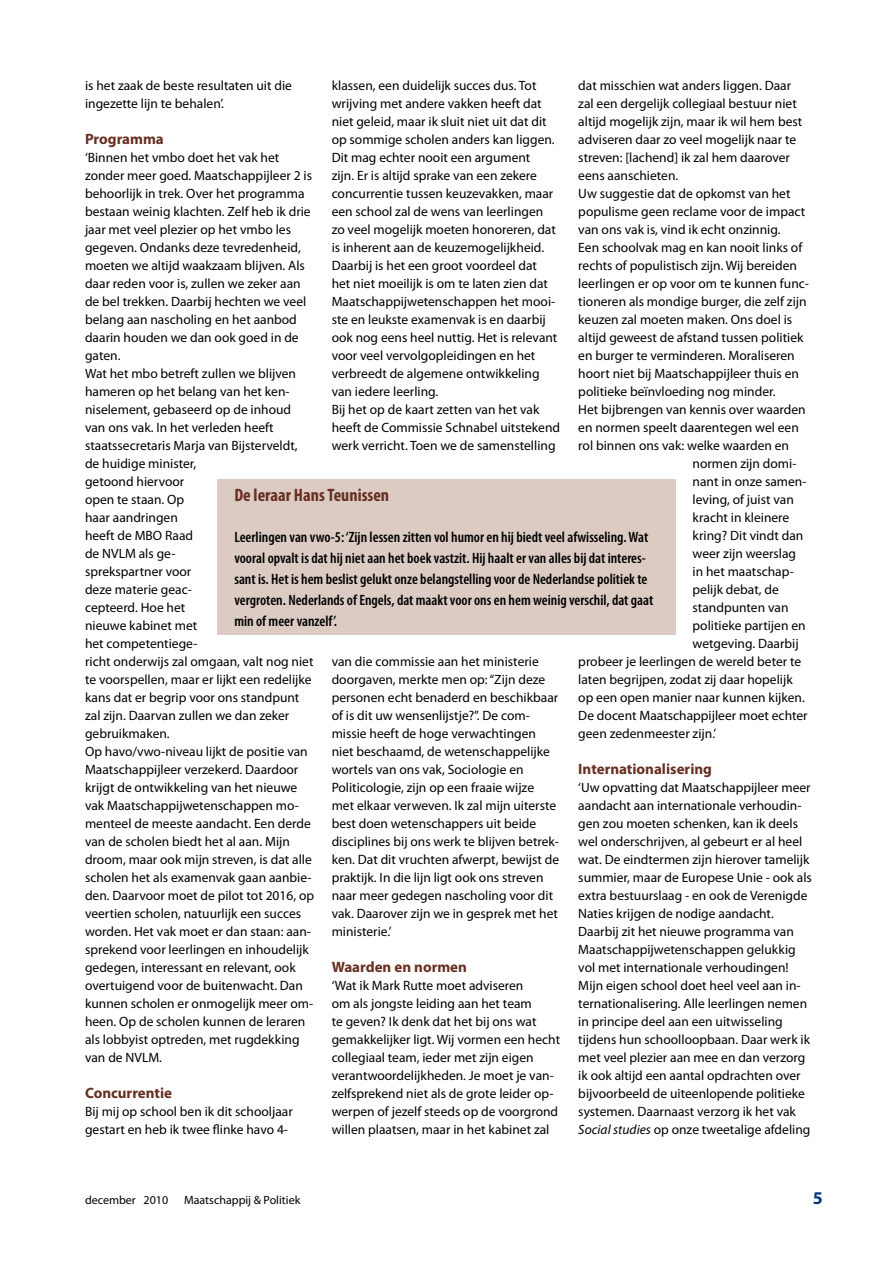
<style>
.page{position:relative;width:893px;height:1263px;background:#fff}
.page>*{position:absolute;margin:0;border:0;box-sizing:border-box;transform-origin:0 0}
.t1{font:700 condensed 18px "Myriad Pro";color:#672f21}
.t2{font:700 18px "Myriad Pro";color:#003882}
.t3{font:600 condensed 15px/21px "Myriad Pro";color:#000}
.t4{font:700 15px "Myriad Pro";color:#672f21}
.t5{font:13.5px/18px "Myriad Pro";color:#000}
.t6{font:12px "Myriad Pro";color:#000}
.s1{font-style:italic}
</style>
<div class="page">
<div style="left:217px;top:479px;width:459px;height:155px;background:#dbcbc2"></div>
<p class="t5" style="left:85px;top:76px;width:208px">is het zaak de beste resultaten uit die ingezette lijn te behalen’.</p>
<p class="t4" style="left:85px;top:129px;width:80px">Programma</p>
<p class="t5" style="left:85px;top:148px;width:231px">‘Binnen het vmbo doet het vak het zonder meer goed. Maatschappijleer 2 is behoorlijk in trek. Over het programma bestaan weinig klachten. Zelf heb ik drie jaar met veel plezier op het vmbo les gegeven. Ondanks deze tevredenheid, moeten we altijd waakzaam blijven. Als daar reden voor is, zullen we zeker aan de bel trekken. Daarbij hechten we veel belang aan nascholing en het aanbod daarin houden we dan ook goed in de gaten.<br>Wat het mbo betreft zullen we blijven hameren op het belang van het ken&shy;niselement, gebaseerd op de inhoud van ons vak. In het verleden heeft staatssecretaris Marja van Bijsterveldt, de huidige minister,<br>getoond hiervoor<br>open te staan. Op<br>haar aandringen<br>heeft de MBO Raad<br>de NVLM als ge-<br>sprekspartner voor<br>deze materie geac-<br>cepteerd. Hoe het<br>nieuwe kabinet met<br>het competentiege-<br>richt onderwijs zal omgaan, valt nog niet te voorspellen, maar er lijkt een redelijke kans dat er begrip voor ons standpunt zal zijn. Daarvan zullen we dan zeker gebruikmaken.<br>Op havo/vwo-niveau lijkt de positie van<br>Maatschappijleer verzekerd. Daardoor krijgt de ontwikkeling van het nieuwe vak Maatschappijwetenschappen mo&shy;menteel de meeste aandacht. Een derde van de scholen biedt het al aan. Mijn droom, maar ook mijn streven, is dat alle scholen het als examenvak gaan aanbie&shy;den. Daarvoor moet de pilot tot 2016, op veertien scholen, natuurlijk een succes worden. Het vak moet er dan staan: aan&shy;sprekend voor leerlingen en inhoudelijk gedegen, interessant en relevant, ook overtuigend voor de buitenwacht. Dan kunnen scholen er onmogelijk meer om&shy;heen. Op de scholen kunnen de leraren als lobbyist optreden, met rugdekking van de NVLM.</p>
<p class="t4" style="left:85px;top:1083px;width:89px">Concurrentie</p>
<p class="t5" style="left:85px;top:1102px;width:209px">Bij mij op school ben ik dit schooljaar gestart en heb ik twee flinke havo 4-</p>
<p class="t5" style="left:578px;top:76px;width:214px">dat misschien wat anders liggen. Daar</p>
<p class="t5" style="left:578px;top:94px;width:220px">zal een dergelijk collegiaal bestuur niet</p>
<p class="t5" style="left:578px;top:112px;width:225px">altijd mogelijk zijn, maar ik wil hem best</p>
<p class="t5" style="left:578px;top:130px;width:219px">adviseren daar zo veel mogelijk naar te</p>
<p class="t5" style="left:578px;top:148px;width:213px">streven: [lachend] ik zal hem daarover</p>
<p class="t5" style="left:578px;top:166px;width:101px">eens aanschieten.</p>
<p class="t5" style="left:578px;top:184px;width:214px">Uw suggestie dat de opkomst van het</p>
<p class="t5" style="left:578px;top:202px;width:228px">populisme geen reclame voor de impact</p>
<p class="t5" style="left:578px;top:220px;width:204px">van ons vak is, vind ik echt onzinnig.</p>
<p class="t5" style="left:578px;top:238px;width:226px">Een schoolvak mag en kan nooit links of</p>
<p class="t5" style="left:578px;top:256px;width:220px">rechts of populistisch zijn. Wij bereiden</p>
<p class="t5" style="left:578px;top:274px;width:232px">leerlingen er op voor om te kunnen func-</p>
<p class="t5" style="left:578px;top:292px;width:230px">tioneren als mondige burger, die zelf zijn</p>
<p class="t5" style="left:578px;top:310px;width:215px">keuzen zal moeten maken. Ons doel is</p>
<p class="t5" style="left:578px;top:328px;width:227px">altijd geweest de afstand tussen politiek</p>
<p class="t5" style="left:578px;top:346px;width:218px">en burger te verminderen. Moraliseren</p>
<p class="t5" style="left:578px;top:364px;width:222px">hoort niet bij Maatschappijleer thuis en</p>
<p class="t5" style="left:578px;top:382px;width:199px">politieke beïnvloeding nog minder.</p>
<p class="t5" style="left:578px;top:400px;width:229px">Het bijbrengen van kennis over waarden</p>
<p class="t5" style="left:578px;top:418px;width:222px">en normen speelt daarentegen wel een</p>
<p class="t5" style="left:578px;top:436px;width:212px">rol binnen ons vak: welke waarden en</p>
<p class="t5" style="left:693px;top:454px;width:105px">normen zijn domi-</p>
<p class="t5" style="left:693px;top:472px;width:116px">nant in onze samen-</p>
<p class="t5" style="left:693px;top:490px;width:103px">leving, of juist van</p>
<p class="t5" style="left:693px;top:508px;width:98px">kracht in kleinere</p>
<p class="t5" style="left:693px;top:526px;width:112px">kring? Dit vindt dan</p>
<p class="t5" style="left:693px;top:544px;width:105px">weer zijn weerslag</p>
<p class="t5" style="left:693px;top:562px;width:103px">in het maatschap-</p>
<p class="t5" style="left:693px;top:580px;width:88px">pelijk debat, de</p>
<p class="t5" style="left:693px;top:598px;width:97px">standpunten van</p>
<p class="t5" style="left:693px;top:616px;width:114px">politieke partijen en</p>
<p class="t5" style="left:693px;top:634px;width:108px">wetgeving. Daarbij</p>
<p class="t5" style="left:578px;top:652px;width:224px">probeer je leerlingen de wereld beter te</p>
<p class="t5" style="left:578px;top:670px;width:216px">laten begrijpen, zodat zij daar hopelijk</p>
<p class="t5" style="left:578px;top:688px;width:228px">op een open manier naar kunnen kijken.</p>
<p class="t5" style="left:578px;top:706px;width:231px">De docent Maatschappijleer moet echter</p>
<p class="t5" style="left:578px;top:724px;width:140px">geen zedenmeester zijn.’</p>
<p class="t4" style="left:578px;top:759px;width:135px">Internationalisering</p>
<p class="t5" style="left:578px;top:778px;width:235px">‘Uw opvatting dat Maatschappijleer meer aandacht aan internationale verhoudin&shy;gen zou moeten schenken, kan ik deels wel onderschrijven, al gebeurt er al heel wat. De eindtermen zijn hierover tamelijk summier, maar de Europese Unie - ook als extra bestuurslaag - en ook de Verenigde Naties krijgen de nodige aandacht.<br>Daarbij zit het nieuwe programma van Maatschappijwetenschappen gelukkig vol met internationale verhoudingen!<br>Mijn eigen school doet heel veel aan in&shy;ternationalisering. Alle leerlingen nemen in principe deel aan een uitwisseling tijdens hun schoolloopbaan. Daar werk ik met veel plezier aan mee en dan verzorg ik ook altijd een aantal opdrachten over bijvoorbeeld de uiteenlopende politieke systemen. Daarnaast verzorg ik het vak <span class="s1">Social studies</span> op onze tweetalige afdeling</p>
<p class="t5" style="left:332px;top:76px;width:230px">klassen, een duidelijk succes dus. Tot wrijving met andere vakken heeft dat niet geleid, maar ik sluit niet uit dat dit op sommige scholen anders kan liggen.<br>Dit mag echter nooit een argument<br>zijn. Er is altijd sprake van een zekere concurrentie tussen keuzevakken, maar een school zal de wens van leerlingen<br>zo veel mogelijk moeten honoreren, dat is inherent aan de keuzemogelijkheid.<br>Daarbij is het een groot voordeel dat<br>het niet moeilijk is om te laten zien dat Maatschappijwetenschappen het mooi&shy;ste en leukste examenvak is en daarbij ook nog eens heel nuttig. Het is relevant voor veel vervolgopleidingen en het verbreedt de algemene ontwikkeling van iedere leerling.<br>Bij het op de kaart zetten van het vak heeft de Commissie Schnabel uitstekend werk verricht. Toen we de samenstelling</p>
<h1 class="t1" style="left:234px;top:484px;width:156px">De leraar Hans Teunissen</h1>
<p class="t3" style="left:234px;top:527px;width:420px">Leerlingen van vwo-5: ‘Zijn lessen zitten vol humor en hij biedt veel afwisseling. Wat vooral opvalt is dat hij niet aan het boek vastzit. Hij haalt er van alles bij dat interes&shy;sant is. Het is hem beslist gelukt onze belangstelling voor de Nederlandse politiek te vergroten. Nederlands of Engels, dat maakt voor ons en hem weinig verschil, dat gaat min of meer vanzelf’.</p>
<p class="t5" style="left:332px;top:652px;width:229px">van die commissie aan het ministerie doorgaven, merkte men op: “Zijn deze personen echt benaderd en beschikbaar of is dit uw wensenlijstje?”. De com&shy;missie heeft de hoge verwachtingen niet beschaamd, de wetenschappelijke wortels van ons vak, Sociologie en Politicologie, zijn op een fraaie wijze met elkaar verweven. Ik zal mijn uiterste best doen wetenschappers uit beide disciplines bij ons werk te blijven betrek&shy;ken. Dat dit vruchten afwerpt, bewijst de praktijk. In die lijn ligt ook ons streven naar meer gedegen nascholing voor dit vak. Daarover zijn we in gesprek met het ministerie.’</p>
<p class="t4" style="left:332px;top:957px;width:137px">Waarden en normen</p>
<p class="t5" style="left:332px;top:976px;width:230px">‘Wat ik Mark Rutte moet adviseren<br>om als jongste leiding aan het team<br>te geven? Ik denk dat het bij ons wat gemakkelijker ligt. Wij vormen een hecht collegiaal team, ieder met zijn eigen verantwoordelijkheden. Je moet je van&shy;zelfsprekend niet als de grote leider op&shy;werpen of jezelf steeds op de voorgrond willen plaatsen, maar in het kabinet zal</p>
<p class="t6" style="left:85px;top:1193px;width:217px">december 2010 Maatschappij &amp; Politiek</p>
<h1 class="t2" style="left:813px;top:1186px;width:11px">5</h1>
</div>
